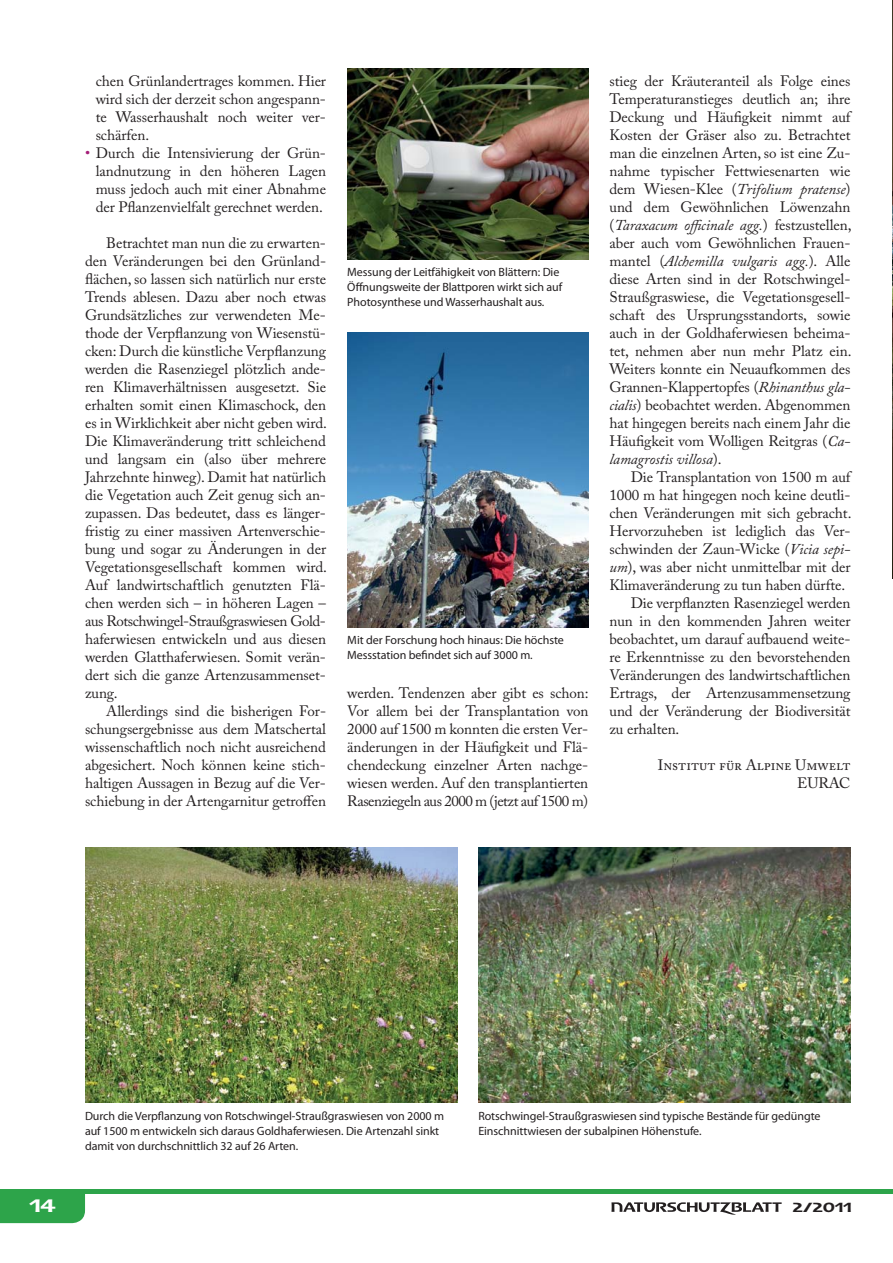
<style>
.page{position:relative;width:893px;height:1263px;background:#fff}
.page>*{position:absolute;margin:0;border:0;box-sizing:border-box;transform-origin:0 0}
.t1{font:18px "Logotypia Pro";color:#fff}
.t2{font:15px/18px "Adobe Caslon Pro";letter-spacing:-.005em;color:#231f20;text-align:justify}
.t3{font:13.2px "Logotypia Pro";color:#231f20}
.t4{font:12px/15px "Myriad Pro";letter-spacing:-.005em;color:#231f20}
.s1{color:#a51e78}
.s2{font-style:italic}
</style>
<div class="page">
<div style="left:0;top:1194px;width:85px;height:29px;background:#2da44a"></div>
<hr style="left:0;top:1190px;width:893px;height:4px;background:#2da44a">
<svg style="left:611px;top:1202px;width:171px;height:13px"></svg>
<img style="left:892px;top:0;width:1px;height:578px">
<img style="left:478px;top:847px;width:372px;height:255px">
<img style="left:85px;top:847px;width:372px;height:255px">
<img style="left:347px;top:332px;width:241px;height:295px">
<img style="left:347px;top:69px;width:241px;height:191px">
<p class="t2" style="left:96px;top:74px;width:232px">chen Grünlandertrages kommen. Hier wird sich der derzeit schon angespann&shy;te Wasserhaushalt noch weiter ver&shy;schärfen.</p>
<p class="t2" style="left:96px;top:146px;width:232px;text-indent:-11px"><span class="s1">•</span> Durch die Intensivierung der Grün&shy;landnutzung in den höheren Lagen muss jedoch auch mit einer Abnahme der Pflanzenvielfalt gerechnet werden.</p>
<p class="t2" style="left:85px;top:236px;width:244px;text-indent:21px">Betrachtet man nun die zu erwarten&shy;den Veränderungen bei den Grünland&shy;flächen, so lassen sich natürlich nur erste Trends ablesen. Dazu aber noch etwas Grundsätzliches zur verwendeten Me&shy;thode der Verpflanzung von Wiesenstü&shy;cken: Durch die künstliche Verpflanzung werden die Rasenziegel plötzlich ande&shy;ren Klimaverhältnissen ausgesetzt. Sie erhalten somit einen Klimaschock, den es in Wirklichkeit aber nicht geben wird.<br>Die Klimaveränderung tritt schleichend und langsam ein (also über mehrere Jahrzehnte hinweg). Damit hat natürlich die Vegetation auch Zeit genug sich an&shy;zupassen. Das bedeutet, dass es länger&shy;fristig zu einer massiven Artenverschie&shy;bung und sogar zu Änderungen in der Vegetationsgesellschaft kommen wird.<br>Auf landwirtschaftlich genutzten Flä&shy;chen werden sich – in höheren Lagen – aus Rotschwingel-Straußgraswiesen Gold&shy;haferwiesen entwickeln und aus diesen werden Glatthaferwiesen. Somit verän&shy;dert sich die ganze Artenzusammenset&shy;zung.</p>
<p class="t2" style="left:85px;top:704px;width:242px;text-indent:21px">Allerdings sind die bisherigen For&shy;schungsergebnisse aus dem Matschertal wissenschaftlich noch nicht ausreichend abgesichert. Noch können keine stich&shy;haltigen Aussagen in Bezug auf die Ver&shy;schiebung in der Artengarnitur getroffen</p>
<p class="t4" style="left:347px;top:266px;width:216px">Messung der Leitfähigkeit von Blättern: Die<br>Öffnungsweite der Blattporen wirkt sich auf<br>Photosynthese und Wasserhaushalt aus.</p>
<p class="t4" style="left:347px;top:633px;width:218px">Mit der Forschung hoch hinaus: Die höchste<br>Messstation befindet sich auf 3000 m.</p>
<p class="t2" style="left:347px;top:686px;width:243px">werden. Tendenzen aber gibt es schon:<br>Vor allem bei der Transplantation von 2000 auf 1500 m konnten die ersten Ver&shy;änderungen in der Häufigkeit und Flä&shy;chendeckung einzelner Arten nachge&shy;wiesen werden. Auf den transplantierten Rasenziegeln aus 2000 m (jetzt auf 1500 m)</p>
<p class="t2" style="left:609px;top:74px;width:244px;text-align:left">stieg der Kräuteranteil als Folge eines Temperaturanstieges deutlich an; ihre Deckung und Häufigkeit nimmt auf Kosten der Gräser also zu. Betrachtet man die einzelnen Arten, so ist eine Zu&shy;nahme typischer Fettwiesenarten wie dem Wiesen-Klee (<span class="s2">Trifolium pratense</span>) und dem Gewöhnlichen Löwenzahn (<span class="s2">Taraxacum officinale agg.</span>) festzustellen, aber auch vom Gewöhnlichen Frauen&shy;mantel (<span class="s2">Alchemilla vulgaris agg.</span>). Alle diese Arten sind in der Rotschwingel-Straußgraswiese, die Vegetationsgesell&shy;schaft des Ursprungsstandorts, sowie auch in der Goldhaferwiesen beheima&shy;tet, nehmen aber nun mehr Platz ein.<br>Weiters konnte ein Neuaufkommen des Grannen-Klappertopfes (<span class="s2">Rhinanthus gla&shy;cialis</span>) beobachtet werden. Abgenommen hat hingegen bereits nach einem Jahr die Häufigkeit vom Wolligen Reitgras (<span class="s2">Ca&shy;lamagrostis villosa</span>).</p>
<p class="t2" style="left:631px;top:470px;width:223px">Die Transplantation von 1500 m auf</p>
<p class="t2" style="left:609px;top:488px;width:242px">1000 m hat hingegen noch keine deutli-</p>
<p class="t2" style="left:609px;top:506px;width:243px">chen Veränderungen mit sich gebracht.</p>
<p class="t2" style="left:609px;top:524px;width:242px">Hervorzuheben ist lediglich das Ver-</p>
<p class="t2" style="left:609px;top:542px;width:242px">schwinden der Zaun-Wicke (<span class="s2">Vicia sepi-</span></p>
<p class="t2" style="left:609px;top:560px;width:243px"><span class="s2">um</span>), was aber nicht unmittelbar mit der</p>
<p class="t2" style="left:609px;top:578px;width:237px">Klimaveränderung zu tun haben dürfte.</p>
<p class="t2" style="left:631px;top:596px;width:221px">Die verpflanzten Rasenziegel werden</p>
<p class="t2" style="left:609px;top:614px;width:243px">nun in den kommenden Jahren weiter</p>
<p class="t2" style="left:609px;top:632px;width:242px">beobachtet, um darauf aufbauend weite-</p>
<p class="t2" style="left:609px;top:650px;width:243px">re Erkenntnisse zu den bevorstehenden</p>
<p class="t2" style="left:609px;top:668px;width:242px">Veränderungen des landwirtschaftlichen</p>
<p class="t2" style="left:609px;top:686px;width:243px">Ertrags, der Artenzusammensetzung</p>
<p class="t2" style="left:609px;top:704px;width:243px">und der Veränderung der Biodiversität</p>
<p class="t2" style="left:609px;top:722px;width:71px">zu erhalten.</p>
<p class="t2" style="left:658px;top:758px;width:194px;text-align:right">Institut für Alpine Umwelt<br>EURAC</p>
<p class="t4" style="left:85px;top:1110px;width:361px">Durch die Verpflanzung von Rotschwingel-Straußgraswiesen von 2000 m auf 1500 m entwickeln sich daraus Goldhaferwiesen. Die Artenzahl sinkt damit von durchschnittlich 32 auf 26 Arten.</p>
<p class="t4" style="left:478px;top:1110px;width:344px">Rotschwingel-Straußgraswiesen sind typische Bestände für gedüngte<br>Einschnittwiesen der subalpinen Höhenstufe.</p>
<p class="t1" style="left:29px;top:1195px;width:28px">14</p>
<p class="t3" style="left:792px;top:1199px;width:61px">2/2011</p>
</div>
